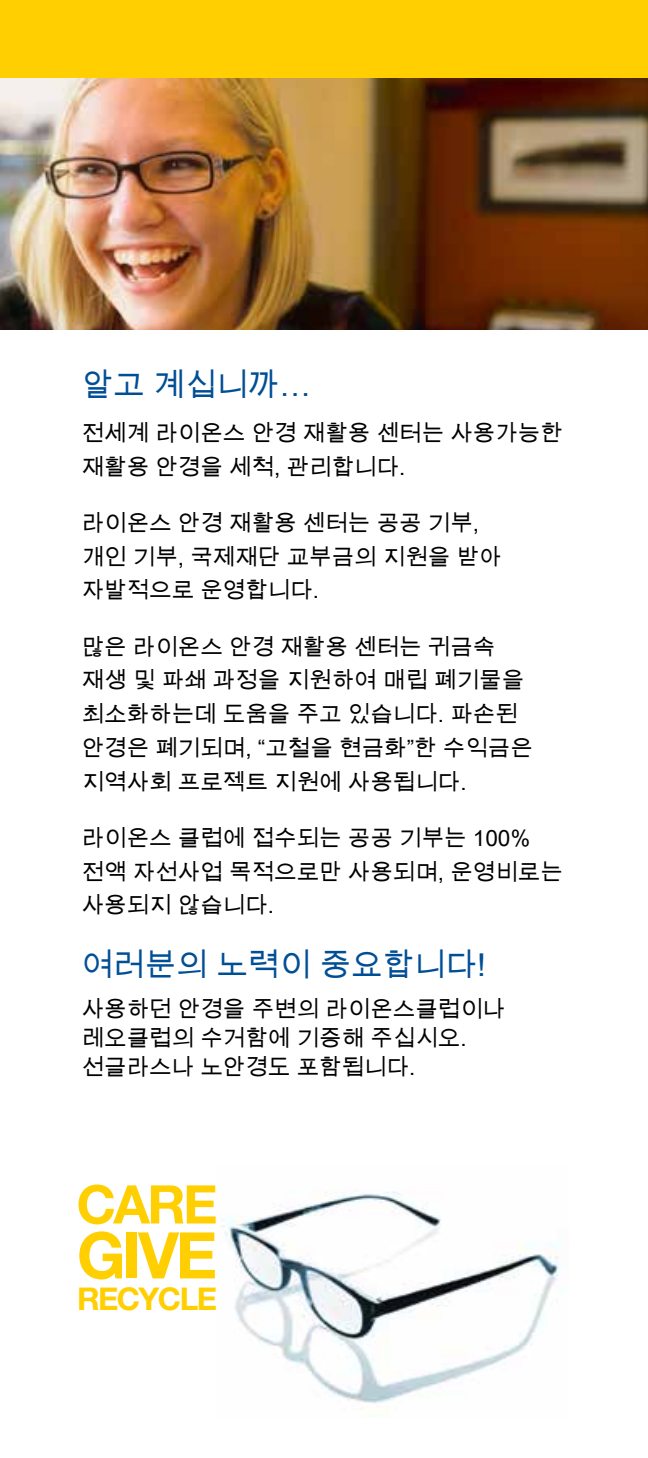
<style>
.page{position:relative;width:648px;height:1458px;background:#fff}
.page>*{position:absolute;margin:0;border:0;box-sizing:border-box;transform-origin:0 0}
.t1{font:700 64.35px "Helvetica Neue";color:#ffcf01}
.t2{font:700 53.32px "Helvetica Neue";color:#ffcf01}
.t3{font:31.5px "Arial Unicode MS";color:#004e95}
.t4{font:700 31.28px "Helvetica Neue";letter-spacing:-.05em;color:#ffcf01}
.t5{font:22.5px/33.8px "Arial Unicode MS";color:#000}
</style>
<div class="page">
<div style="left:0;top:0;width:648px;height:80px;background:#ffcf01"></div>
<img style="left:0;top:78px;width:648px;height:251px">
<img style="left:221px;top:1191px;width:343px;height:213px">
<h3 class="t3" style="left:82px;top:362px;width:231px">알고 계십니까…</h3>
<p class="t5" style="left:82px;top:416px;width:483px">전세계 라이온스 안경 재활용 센터는 사용가능한 재활용 안경을 세척, 관리합니다.</p>
<p class="t5" style="left:82px;top:506px;width:422px">라이온스 안경 재활용 센터는 공공 기부, 개인 기부, 국제재단 교부금의 지원을 받아 자발적으로 운영합니다.</p>
<p class="t5" style="left:82px;top:629px;width:453px">많은 라이온스 안경 재활용 센터는 귀금속 재생 및 파쇄 과정을 지원하여 매립 폐기물을 최소화하는데 도움을 주고 있습니다. 파손된 안경은 폐기되며, “고철을 현금화”한 수익금은 지역사회 프로젝트 지원에 사용됩니다.</p>
<p class="t5" style="left:82px;top:821px;width:483px">라이온스 클럽에 접수되는 공공 기부는 100% 전액 자선사업 목적으로만 사용되며, 운영비로는 사용되지 않습니다.</p>
<h3 class="t3" style="left:82px;top:942px;width:406px">여러분의 노력이 중요합니다!</h3>
<p class="t5" style="left:82px;top:994px;width:425px;line-height:29.2px">사용하던 안경을 주변의 라이온스클럽이나 레오클럽의 수거함에 기증해 주십시오. 선글라스나 노안경도 포함됩니다.</p>
<h2 class="t2" style="left:76px;top:1172px;width:143px">CARE</h2>
<h1 class="t1" style="left:77px;top:1216px;width:142px">GIVE</h1>
<h3 class="t4" style="left:77px;top:1279px;width:141px">RECYCLE</h3>
</div>
